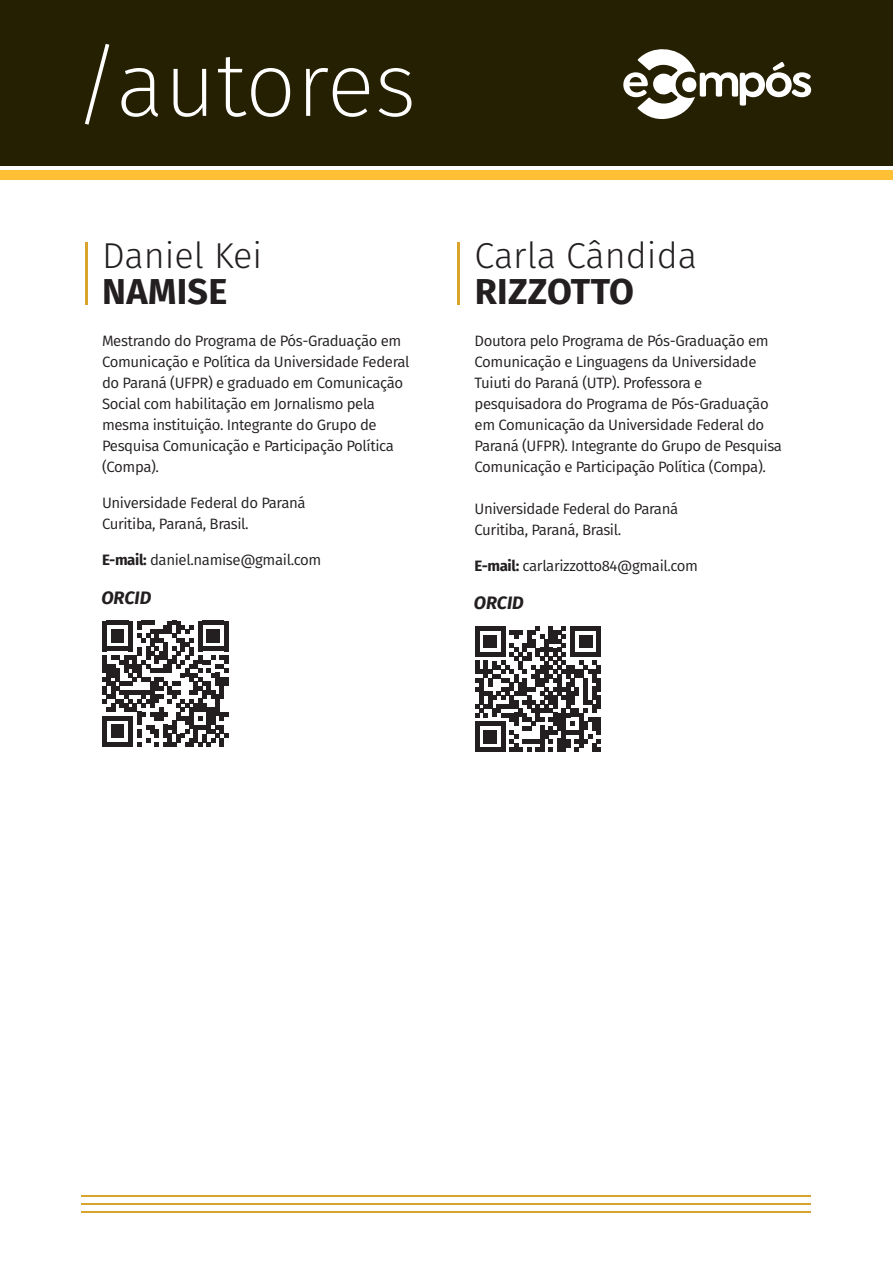
<style>
.page{position:relative;width:893px;height:1263px;background:#fff}
.page>*{position:absolute;margin:0;border:0;box-sizing:border-box;transform-origin:0 0}
.t1{font:200 90px "Fira Sans";color:#fff}
.t2{font:300 36px/36px "Fira Sans";color:#231f20}
.t3{font:700 36px "Fira Sans";letter-spacing:.01em;color:#231f20}
.t4{font:italic 700 18px "Fira Sans";color:#231f20}
.t5{font:15px/21px "Fira Sans";letter-spacing:-.025em;color:#231f20}
.s1{font-weight:700}
</style>
<div class="page">
<div style="left:0;top:0;width:893px;height:166px;background:#252002"></div>
<div style="left:0;top:170px;width:893px;height:10px;background:#ffc035"></div>
<hr style="left:85px;top:242px;width:2px;height:62px;background:#d9a42c">
<hr style="left:458px;top:242px;width:2px;height:62px;background:#d9a42c">
<svg style="left:102px;top:621px;width:126px;height:126px"></svg>
<svg style="left:475px;top:626px;width:126px;height:126px"></svg>
<hr style="left:82px;top:1211px;width:729px;height:2px;background:#d9a42c">
<hr style="left:82px;top:1195px;width:729px;height:2px;background:#d9a42c">
<hr style="left:82px;top:1203px;width:729px;height:2px;background:#d9a42c">
<svg style="left:623px;top:49px;width:188px;height:70px"></svg>
<p class="t1" style="left:74px;top:21px;width:344px">/autores</p>
<p class="t2" style="left:102px;top:237px;width:162px">Daniel Kei</p>
<p class="t3" style="left:102px;top:261px;width:127px">NAMISE</p>
<p class="t5" style="left:102px;top:329px;width:309px">Mestrando do Programa de Pós-Graduação em Comunicação e Política da Universidade Federal do Paraná (UFPR) e graduado em Comunicação Social com habilitação em Jornalismo pela mesma instituição. Integrante do Grupo de Pesquisa Comunicação e Participação Política (Compa).</p>
<p class="t5" style="left:102px;top:491px;width:205px">Universidade Federal do Paraná</p>
<p class="t5" style="left:102px;top:512px;width:148px">Curitiba, Paraná, Brasil.</p>
<p class="t5" style="left:102px;top:548px;width:221px"><span class="s1">E-mail:</span> daniel.namise@gmail.com</p>
<p class="t2" style="left:475px;top:237px;width:224px">Carla Cândida<br><span class="s1">RIZZOTTO</span></p>
<p class="t5" style="left:475px;top:329px;width:309px">Doutora pelo Programa de Pós-Graduação em Comunicação e Linguagens da Universidade Tuiuti do Paraná (UTP). Professora e pesquisadora do Programa de Pós-Graduação em Comunicação da Universidade Federal do Paraná (UFPR). Integrante do Grupo de Pesquisa Comunicação e Participação Política (Compa).</p>
<p class="t5" style="left:475px;top:497px;width:205px">Universidade Federal do Paraná</p>
<p class="t5" style="left:475px;top:518px;width:148px">Curitiba, Paraná, Brasil.</p>
<p class="t5" style="left:475px;top:554px;width:225px"><span class="s1">E-mail:</span> carlarizzotto84@gmail.com</p>
<p class="t4" style="left:101px;top:582px;width:51px">ORCID</p>
<p class="t4" style="left:474px;top:587px;width:51px">ORCID</p>
</div>
